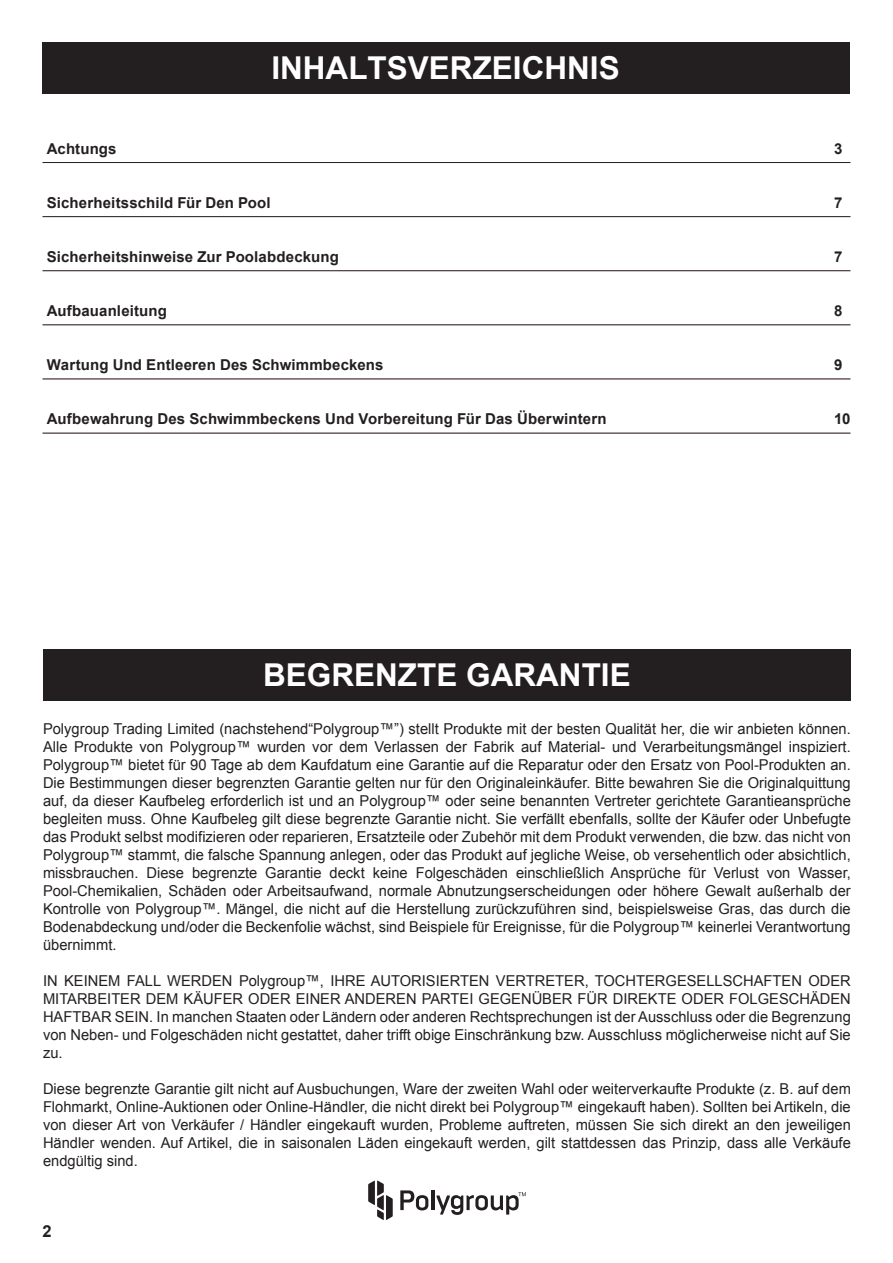
<style>
.page{position:relative;width:893px;height:1263px;background:#fff}
.page>*{position:absolute;margin:0;border:0;box-sizing:border-box;transform-origin:0 0}
.t1{font:700 31.5px "Arial";color:#fff}
.t2{font:700 16.5px "Arial";color:#231f20}
.t3{font:15px/18px "Arial";color:#231f20;text-align:justify}
.t4{font:700 15px "Arial";letter-spacing:.01em;color:#231f20}
</style>
<div class="page">
<svg style="left:368px;top:1180px;width:25px;height:40px"></svg>
<svg style="left:400px;top:1190px;width:28px;height:20px"></svg>
<hr style="left:431px;top:1190px;width:3px;height:20px;background:#231f20">
<svg style="left:437px;top:1192px;width:89px;height:23px"></svg>
<div style="left:43px;top:650px;width:808px;height:51px;background:#231f20"></div>
<div style="left:42px;top:43px;width:807px;height:51px;background:#231f20"></div>
<hr style="left:43px;top:162px;width:807px;height:1px;background:#231f20">
<hr style="left:43px;top:216px;width:807px;height:1px;background:#231f20">
<hr style="left:43px;top:270px;width:807px;height:1px;background:#231f20">
<hr style="left:43px;top:324px;width:807px;height:1px;background:#231f20">
<hr style="left:43px;top:379px;width:807px;height:1px;background:#231f20">
<hr style="left:43px;top:433px;width:807px;height:1px;background:#231f20">
<h1 class="t1" style="left:271px;top:47px;width:350px">INHALTSVERZEICHNIS</h1>
<p class="t4" style="left:47px;top:139px;width:71px">Achtungs</p>
<p class="t4" style="left:47px;top:193px;width:225px">Sicherheitsschild Für Den Pool</p>
<p class="t4" style="left:47px;top:247px;width:294px">Sicherheitshinweise Zur Poolabdeckung</p>
<p class="t4" style="left:47px;top:301px;width:122px">Aufbauanleitung</p>
<p class="t4" style="left:47px;top:355px;width:338px">Wartung Und Entleeren Des Schwimmbeckens</p>
<p class="t4" style="left:47px;top:409px;width:561px">Aufbewahrung Des Schwimmbeckens Und Vorbereitung Für Das Überwintern</p>
<h1 class="t1" style="left:263px;top:654px;width:369px">BEGRENZTE GARANTIE</h1>
<p class="t4" style="left:834px;top:139px;width:10px">3</p>
<p class="t4" style="left:834px;top:193px;width:10px">7</p>
<p class="t4" style="left:834px;top:247px;width:10px">7</p>
<p class="t4" style="left:834px;top:301px;width:10px">8</p>
<p class="t4" style="left:834px;top:355px;width:10px">9</p>
<p class="t4" style="left:834px;top:409px;width:18px">10</p>
<p class="t3" style="left:43px;top:720px;width:809px">Polygroup Trading Limited (nachstehend“Polygroup™”) stellt Produkte mit der besten Qualität her, die wir anbieten können.<br>Alle Produkte von Polygroup™ wurden vor dem Verlassen der Fabrik auf Material- und Verarbeitungsmängel inspiziert.<br>Polygroup™ bietet für 90 Tage ab dem Kaufdatum eine Garantie auf die Reparatur oder den Ersatz von Pool-Produkten an.<br>Die Bestimmungen dieser begrenzten Garantie gelten nur für den Originaleinkäufer. Bitte bewahren Sie die Originalquittung auf, da dieser Kaufbeleg erforderlich ist und an Polygroup™ oder seine benannten Vertreter gerichtete Garantieansprüche begleiten muss. Ohne Kaufbeleg gilt diese begrenzte Garantie nicht. Sie verfällt ebenfalls, sollte der Käufer oder Unbefugte das Produkt selbst modifizieren oder reparieren, Ersatzteile oder Zubehör mit dem Produkt verwenden, die bzw. das nicht von Polygroup™ stammt, die falsche Spannung anlegen, oder das Produkt auf jegliche Weise, ob versehentlich oder absichtlich, missbrauchen. Diese begrenzte Garantie deckt keine Folgeschäden einschließlich Ansprüche für Verlust von Wasser, Pool-Chemikalien, Schäden oder Arbeitsaufwand, normale Abnutzungserscheidungen oder höhere Gewalt außerhalb der Kontrolle von Polygroup™. Mängel, die nicht auf die Herstellung zurückzuführen sind, beispielsweise Gras, das durch die Bodenabdeckung und/oder die Beckenfolie wächst, sind Beispiele für Ereignisse, für die Polygroup™ keinerlei Verantwortung übernimmt.</p>
<p class="t3" style="left:43px;top:972px;width:809px">IN KEINEM FALL WERDEN Polygroup™, IHRE AUTORISIERTEN VERTRETER, TOCHTERGESELLSCHAFTEN ODER MITARBEITER DEM KÄUFER ODER EINER ANDEREN PARTEI GEGENÜBER FÜR DIREKTE ODER FOLGESCHÄDEN HAFTBAR SEIN. In manchen Staaten oder Ländern oder anderen Rechtsprechungen ist der Ausschluss oder die Begrenzung von Neben- und Folgeschäden nicht gestattet, daher trifft obige Einschränkung bzw. Ausschluss möglicherweise nicht auf Sie zu.</p>
<p class="t3" style="left:43px;top:1080px;width:809px">Diese begrenzte Garantie gilt nicht auf Ausbuchungen, Ware der zweiten Wahl oder weiterverkaufte Produkte (z. B. auf dem Flohmarkt, Online-Auktionen oder Online-Händler, die nicht direkt bei Polygroup™ eingekauft haben). Sollten bei Artikeln, die von dieser Art von Verkäufer / Händler eingekauft wurden, Probleme auftreten, müssen Sie sich direkt an den jeweiligen Händler wenden. Auf Artikel, die in saisonalen Läden eingekauft werden, gilt stattdessen das Prinzip, dass alle Verkäufe endgültig sind.</p>
<p class="t2" style="left:43px;top:1220px;width:11px">2</p>
</div>
